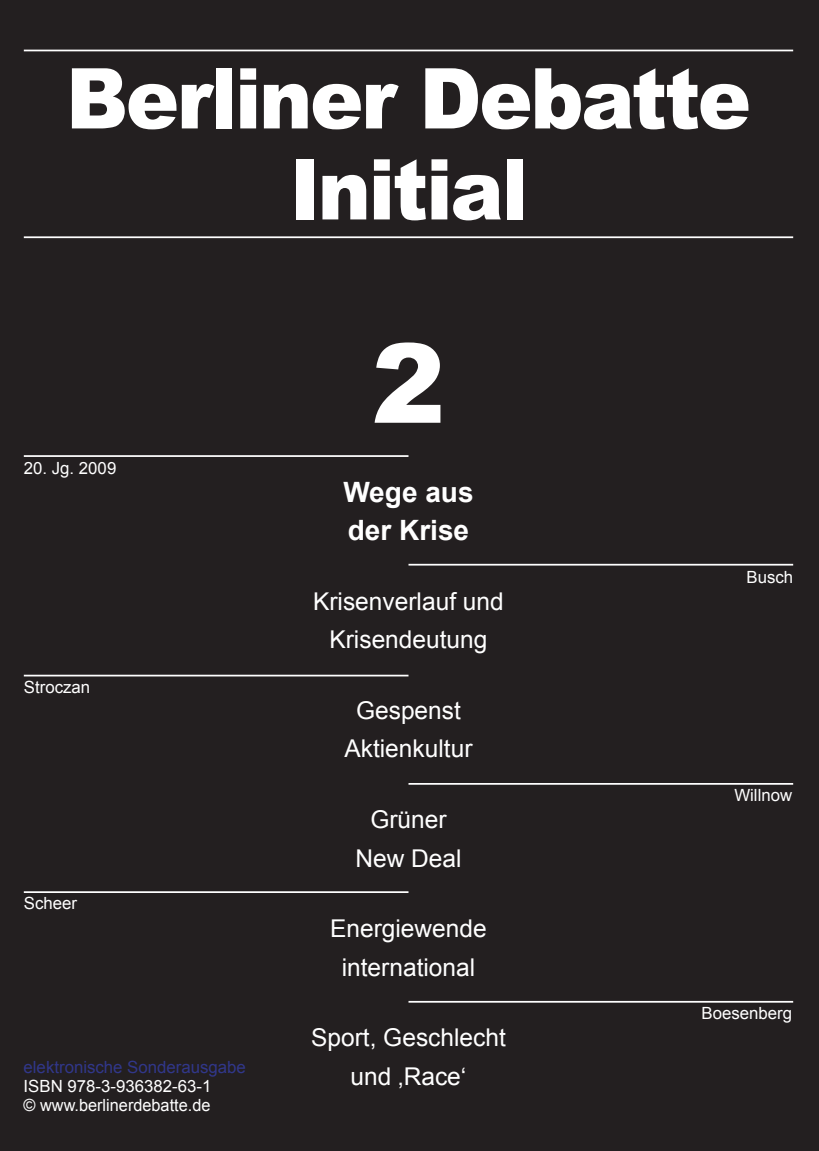
<style>
.page{position:relative;width:819px;height:1151px;background:#fff}
.page>*{position:absolute;margin:0;border:0;box-sizing:border-box;transform-origin:0 0}
.t1{font:900 110.25px "Arial";color:#fff}
.t2{font:900 84px/91px "Arial";letter-spacing:-.03em;color:#fff;text-align:center;scale:.95 1}
.t3{font:700 28px/38.5px "Arial";color:#fff}
.t4{font:24.5px/38.5px "Arial";color:#fff;text-align:center}
.t5{font:16.8px/19.2px "Arial";color:#fff}
.t6{font:16.8px "Arial";color:#31378a}
</style>
<div class="page">
<div style="left:1px;top:1px;width:817px;height:1149px;background:#231f20"></div>
<hr style="left:24px;top:455px;width:384px;height:2px;background:#fff">
<hr style="left:24px;top:236px;width:769px;height:2px;background:#fff">
<hr style="left:24px;top:50px;width:769px;height:1px;background:#fff">
<hr style="left:408px;top:564px;width:385px;height:2px;background:#fff">
<hr style="left:24px;top:675px;width:384px;height:1px;background:#fff">
<hr style="left:408px;top:783px;width:385px;height:2px;background:#fff">
<hr style="left:24px;top:891px;width:384px;height:2px;background:#fff">
<hr style="left:408px;top:1001px;width:385px;height:2px;background:#fff">
<h2 class="t2" style="left:66px;top:50px;width:722px">Berliner Debatte<br>Initial</h2>
<p class="t5" style="left:24px;top:458px;width:94px">20. Jg. 2009</p>
<p class="t5" style="left:24px;top:678px;width:68px">Stroczan</p>
<p class="t5" style="left:24px;top:894px;width:55px">Scheer</p>
<p class="t6" style="left:24px;top:1056px;width:224px">elektronische Sonderausgabe</p>
<p class="t5" style="left:24px;top:1077px;width:189px">ISBN 978-3-936382-63-1 © www.berlinerdebatte.de</p>
<h1 class="t1" style="left:371px;top:303px;width:75px">2</h1>
<p class="t3" style="left:343px;top:474px;width:132px">Wege aus der Krise</p>
<p class="t4" style="left:313px;top:582px;width:192px">Krisenverlauf und<br>Krisendeutung</p>
<p class="t4" style="left:344px;top:691px;width:129px">Gespenst<br>Aktienkultur</p>
<p class="t4" style="left:355px;top:800px;width:108px">Grüner<br>New Deal</p>
<p class="t4" style="left:330px;top:910px;width:158px">Energiewende international</p>
<p class="t4" style="left:311px;top:1019px;width:196px">Sport, Geschlecht und ‚Race‘</p>
<p class="t5" style="left:746px;top:567px;width:48px">Busch</p>
<p class="t5" style="left:734px;top:786px;width:59px">Willnow</p>
<p class="t5" style="left:701px;top:1004px;width:92px">Boesenberg</p>
</div>
